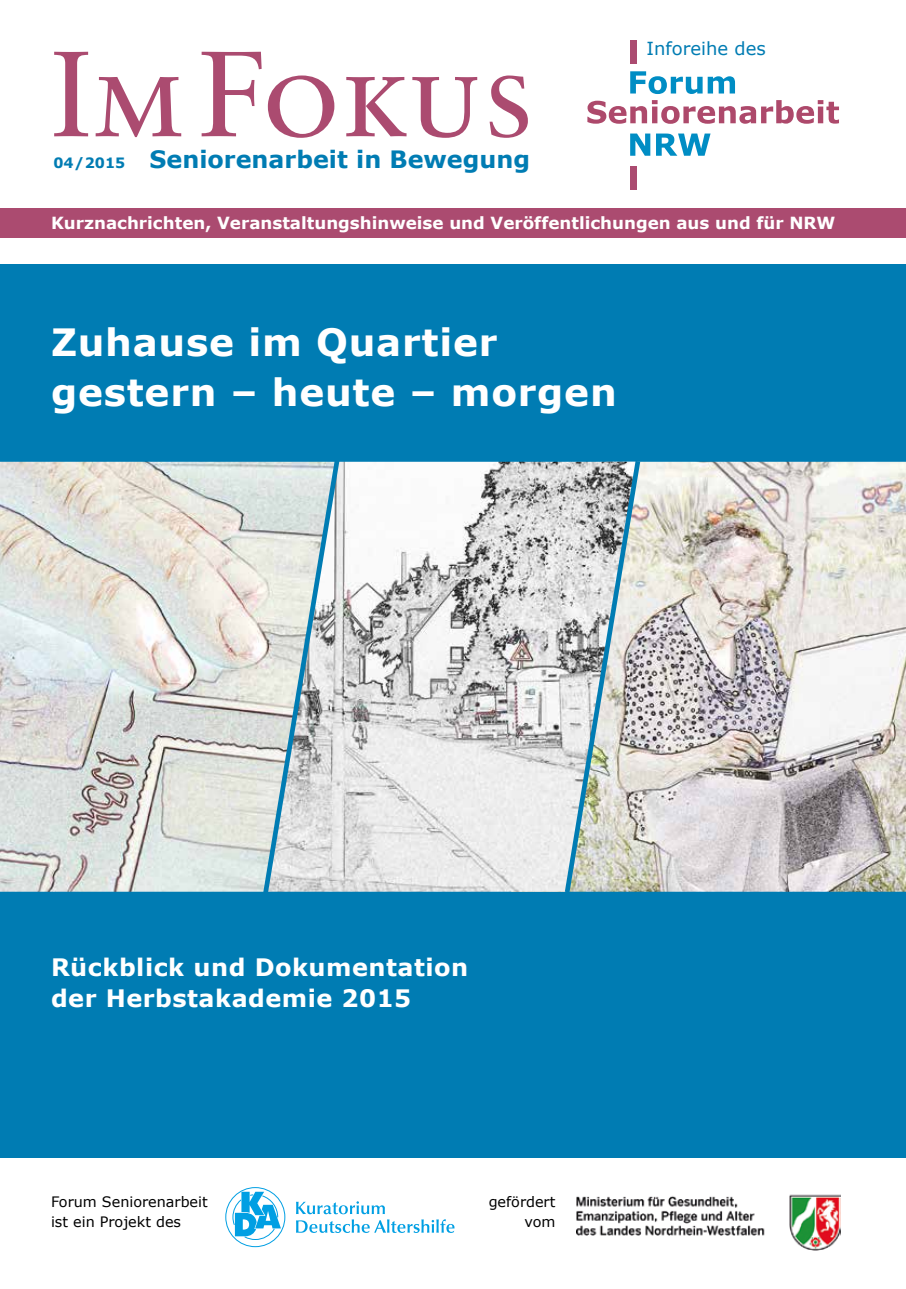
<style>
.page{position:relative;width:906px;height:1289px;background:#fff}
.page>*{position:absolute;margin:0;border:0;box-sizing:border-box;transform-origin:0 0}
.t1{font:121.2px "Sabon Roman SC";color:#ab4b70}
.t2{font:700 37.5px/49.3px "Verdana";letter-spacing:.02em;color:#fff}
.t3{font:700 24px/31.5px "Verdana";letter-spacing:.02em;color:#fff}
.t4{font:700 23.85px "Verdana";color:#007cb3}
.t5{font:18px "Verdana";color:#007cb3}
.t6{font:700 16.65px "Verdana";color:#fff}
.t7{font:14.4px/19.5px "Verdana";color:#000}
.s1{font-size:14.25px}
</style>
<div class="page">
<svg style="left:630px;top:71px;width:105px;height:23px"></svg>
<svg style="left:587px;top:100px;width:252px;height:24px"></svg>
<svg style="left:630px;top:133px;width:20px;height:23px"></svg>
<svg style="left:656px;top:133px;width:54px;height:23px"></svg>
<div style="left:0;top:264px;width:906px;height:893px;background:#007cb3"></div>
<div style="left:631px;top:41px;width:6px;height:23px;background:#ab4b70"></div>
<div style="left:225px;top:1187px;width:60px;height:59px;border:1px solid #009fe3;border-radius:50%"></div>
<svg style="left:232px;top:1191px;width:49px;height:49px"></svg>
<svg style="left:296px;top:1201px;width:158px;height:31px"></svg>
<img style="left:576px;top:1194px;width:264px;height:56px">
<div style="left:631px;top:166px;width:6px;height:24px;background:#ab4b70"></div>
<div style="left:0;top:208px;width:906px;height:30px;background:#ab4b70"></div>
<img style="left:0;top:462px;width:260px;height:429px">
<img style="left:643px;top:462px;width:263px;height:429px">
<img style="left:343px;top:462px;width:219px;height:429px">
<svg style="left:260px;top:461px;width:83px;height:431px;background:#cdd6d7"></svg>
<svg style="left:562px;top:461px;width:81px;height:431px;background:#c0c7c5"></svg>
<h1 class="t1" style="left:51px;top:22px;width:486px">ImFokus</h1>
<h3 class="t4" style="left:53px;top:143px;width:478px"><span class="s1">04/2015</span> Seniorenarbeit in Bewegung</h3>
<p class="t5" style="left:646px;top:37px;width:121px">Inforeihe des</p>
<p class="t6" style="left:51px;top:212px;width:786px">Kurznachrichten, Veranstaltungshinweise und Veröffentlichungen aus und für NRW</p>
<h2 class="t2" style="left:51px;top:318px;width:567px">Zuhause im Quartier gestern – heute – morgen</h2>
<h3 class="t3" style="left:51px;top:951px;width:419px">Rückblick und Dokumentation der Herbstakademie 2015</h3>
<p class="t7" style="left:51px;top:1192px;width:158px">Forum Seniorenarbeit ist ein Projekt des</p>
<p class="t7" style="left:489px;top:1192px;width:68px;text-align:right">gefördert vom</p>
</div>
